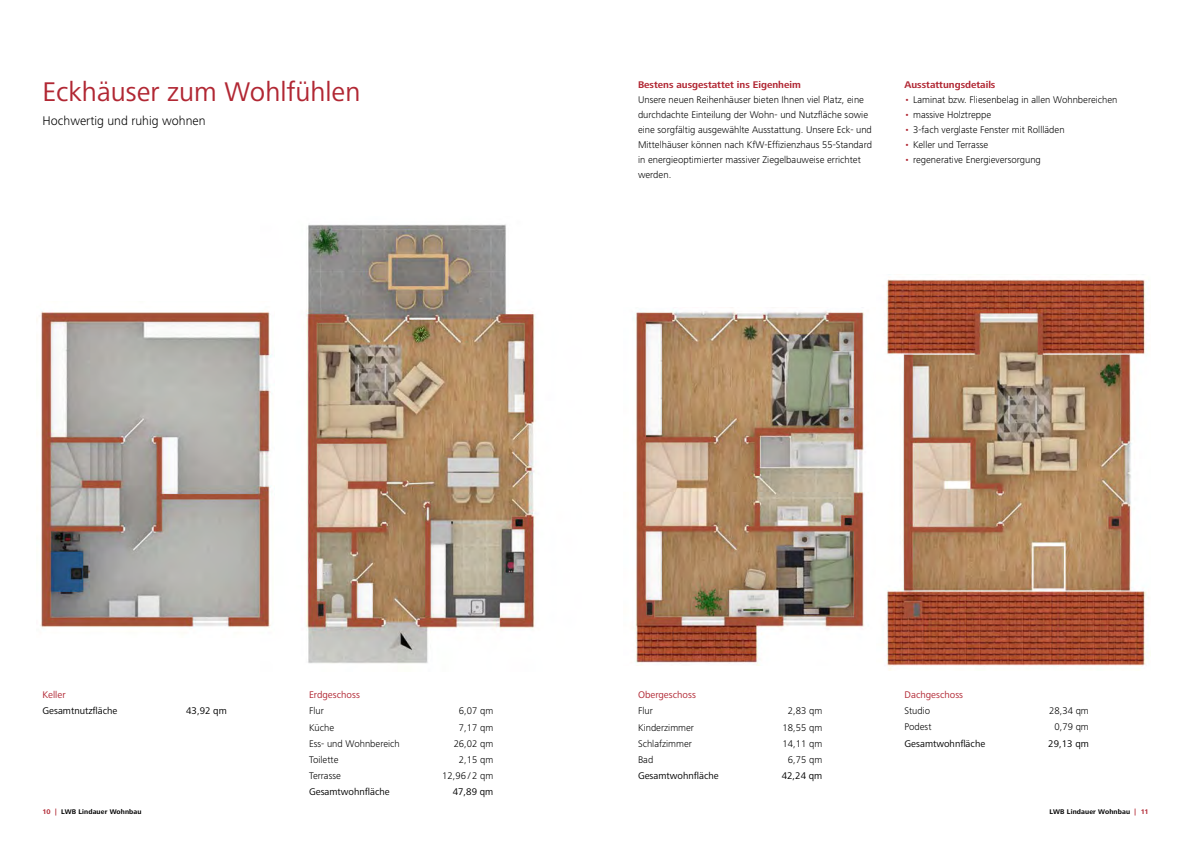
<style>
.page{position:relative;width:1191px;height:842px;background:#fff}
.page>*{position:absolute;margin:0;border:0;box-sizing:border-box;transform-origin:0 0}
.t1{font:28px "Frutiger Next LT";color:#b12733}
.t2{font:300 13px "Frutiger Next LT";color:#000}
.t3{font:300 10px/15px "Frutiger Next LT";color:#000}
.t4{font:10px "Frutiger Next LT";color:#000}
.t5{font:700 10px "Frutiger Next LT";color:#b12733}
.t6{font:10px "Frutiger Next LT";color:#b12733}
.t7{font:700 7px "Frutiger Next LT";letter-spacing:.015em;color:#000}
.s1{color:#b12733}
</style>
<div class="page">
<img style="left:306px;top:224px;width:229px;height:440px">
<img style="left:40px;top:311px;width:235px;height:317px">
<img style="left:635px;top:311px;width:229px;height:355px">
<img style="left:886px;top:279px;width:263px;height:391px">
<h1 class="t1" style="left:43px;top:76px;width:319px">Eckhäuser zum Wohlfühlen</h1>
<h2 class="t2" style="left:43px;top:113px;width:165px">Hochwertig und ruhig wohnen</h2>
<p class="t5" style="left:638px;top:79px;width:164px">Bestens ausgestattet ins Eigenheim</p>
<p class="t3" style="left:638px;top:92px;width:235px">Unsere neuen Reihenhäuser bieten Ihnen viel Platz, eine durchdachte Einteilung der Wohn- und Nutzfläche sowie eine sorgfältig ausgewählte Ausstattung. Unsere Eck- und Mittelhäuser können nach KfW-Effizienzhaus 55-Standard in energieoptimierter massiver Ziegelbauweise errichtet werden.</p>
<p class="t5" style="left:904px;top:79px;width:92px">Ausstattungsdetails</p>
<p class="t3" style="left:904px;top:92px;width:214px"><span class="s1">•</span> Laminat bzw. Fliesenbelag in allen Wohnbereichen</p>
<p class="t3" style="left:904px;top:107px;width:88px"><span class="s1">•</span> massive Holztreppe</p>
<p class="t3" style="left:904px;top:122px;width:161px"><span class="s1">•</span> 3-fach verglaste Fenster mit Rollläden</p>
<p class="t3" style="left:904px;top:137px;width:85px"><span class="s1">•</span> Keller und Terrasse</p>
<p class="t3" style="left:904px;top:152px;width:138px"><span class="s1">•</span> regenerative Energieversorgung</p>
<p class="t6" style="left:43px;top:689px;width:25px">Keller</p>
<p class="t4" style="left:43px;top:705px;width:76px">Gesamtnutzfläche</p>
<p class="t4" style="left:186px;top:705px;width:42px">43,92 qm</p>
<p class="t6" style="left:309px;top:689px;width:52px">Erdgeschoss</p>
<p class="t3" style="left:309px;top:703px;width:16px">Flur</p>
<p class="t3" style="left:459px;top:703px;width:36px">6,07 qm</p>
<p class="t3" style="left:309px;top:720px;width:27px">Küche</p>
<p class="t3" style="left:459px;top:720px;width:36px">7,17 qm</p>
<p class="t3" style="left:309px;top:736px;width:92px">Ess- und Wohnbereich</p>
<p class="t3" style="left:454px;top:736px;width:41px">26,02 qm</p>
<p class="t3" style="left:309px;top:752px;width:31px">Toilette</p>
<p class="t3" style="left:459px;top:752px;width:36px">2,15 qm</p>
<p class="t3" style="left:309px;top:768px;width:33px">Terrasse</p>
<p class="t3" style="left:442px;top:768px;width:53px">12,96 / 2 qm</p>
<p class="t4" style="left:309px;top:786px;width:82px">Gesamtwohnfläche</p>
<p class="t4" style="left:453px;top:786px;width:42px">47,89 qm</p>
<p class="t6" style="left:638px;top:689px;width:59px">Obergeschoss</p>
<p class="t3" style="left:638px;top:703px;width:16px">Flur</p>
<p class="t3" style="left:788px;top:703px;width:36px">2,83 qm</p>
<p class="t3" style="left:638px;top:720px;width:58px">Kinderzimmer</p>
<p class="t3" style="left:782px;top:720px;width:41px">18,55 qm</p>
<p class="t3" style="left:638px;top:736px;width:55px">Schlafzimmer</p>
<p class="t3" style="left:782px;top:736px;width:41px">14,11 qm</p>
<p class="t3" style="left:638px;top:752px;width:17px">Bad</p>
<p class="t3" style="left:788px;top:752px;width:36px">6,75 qm</p>
<p class="t4" style="left:638px;top:770px;width:82px">Gesamtwohnfläche</p>
<p class="t4" style="left:781px;top:770px;width:42px">42,24 qm</p>
<p class="t6" style="left:904px;top:689px;width:60px">Dachgeschoss</p>
<p class="t3" style="left:904px;top:703px;width:27px">Studio</p>
<p class="t3" style="left:1049px;top:703px;width:41px">28,34 qm</p>
<p class="t3" style="left:904px;top:720px;width:28px">Podest</p>
<p class="t3" style="left:1054px;top:720px;width:36px">0,79 qm</p>
<p class="t4" style="left:904px;top:738px;width:82px">Gesamtwohnfläche</p>
<p class="t4" style="left:1048px;top:738px;width:42px">29,13 qm</p>
<p class="t7" style="left:43px;top:807px;width:101px"><span class="s1">10 |</span> LWB Lindauer Wohnbau</p>
<p class="t7" style="left:1049px;top:807px;width:100px">LWB Lindauer Wohnbau <span class="s1">| 11</span></p>
</div>
